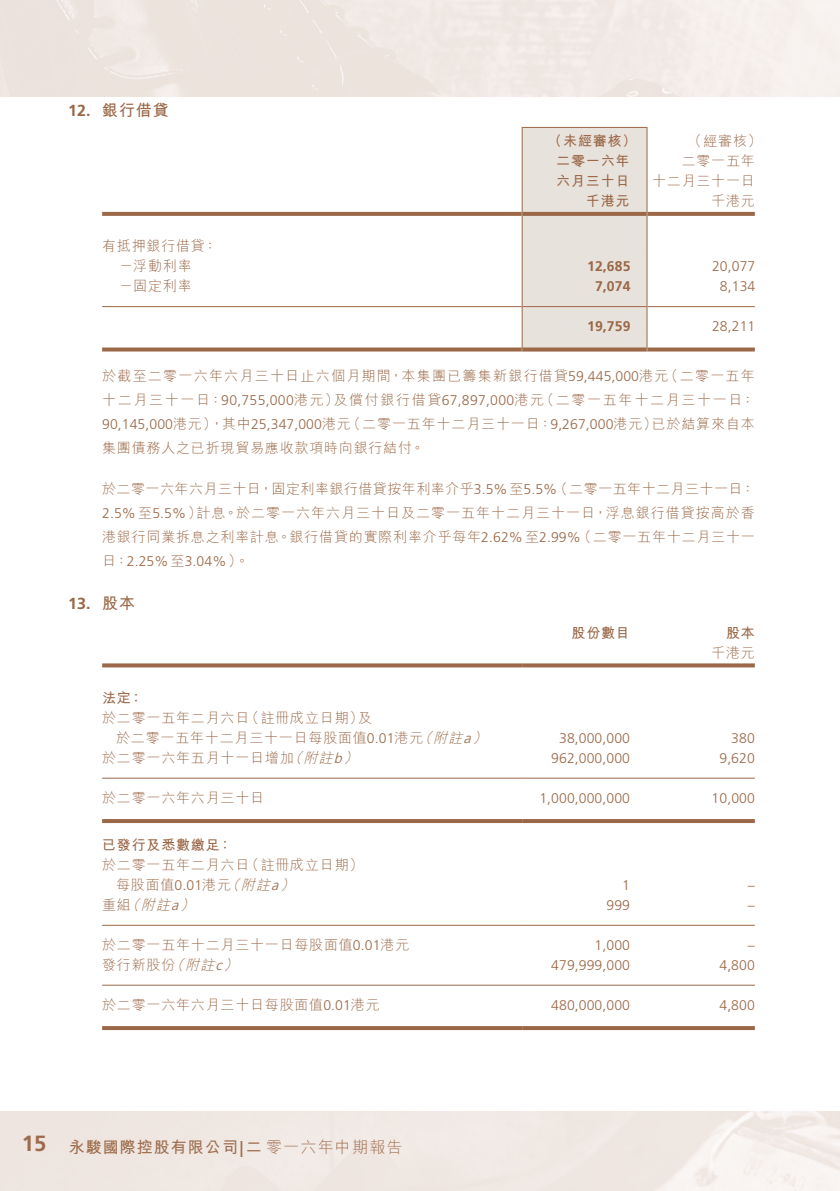
<style>
.page{position:relative;width:840px;height:1191px;background:#fff}
.page>*{position:absolute;margin:0;border:0;box-sizing:border-box;transform-origin:0 0}
.t1{font:700 22px "Frutiger LT Std";color:#9a6747}
.t2{font:700 16px "M Hei HK";letter-spacing:.065em;color:#9a6747}
.t3{font:700 16px "Frutiger LT Std";color:#9a6747}
.t4{font:300 14px/20px "M Hei HK";letter-spacing:.055em;color:#9a6747;text-align:right}
.t5{font:300 14px "Frutiger LT Std";letter-spacing:.005em;color:#9a6747}
.t6{font:300 14px/24px "M Hei HK";letter-spacing:.09em;color:#9a6747}
.t7{font:700 14px/20px "M Hei HK";letter-spacing:.055em;color:#9a6747;text-align:center}
.t8{font:italic 300 14px "M Hei HK";color:#9a6747}
.t9{font:300 14px "M Hei HK";letter-spacing:.12em;color:#9a6747}
.t10{font:700 14px "Frutiger LT Std";letter-spacing:.005em;color:#9a6747}
.t11{font:300 14px "M Hei HK";letter-spacing:.035em;color:#9a6747}
.s1{font-family:"Frutiger LT Std"}
.s2{font-family:"M Hei HK"}
.s3{font-weight:300}
</style>
<div class="page">
<div style="left:521px;top:127px;width:126px;height:224px;background:#e8e2dc"></div>
<svg style="left:102px;top:212px;width:419px;height:4px;background:#9c6b4c"></svg>
<svg style="left:522px;top:212px;width:124px;height:4px"></svg>
<svg style="left:647px;top:212px;width:107px;height:4px"></svg>
<hr style="left:102px;top:306px;width:419px;height:1px;background:#9a6747">
<hr style="left:522px;top:306px;width:124px;height:1px;background:#9a6747">
<hr style="left:647px;top:306px;width:107px;height:1px;background:#9a6747">
<svg style="left:102px;top:347px;width:419px;height:4px;background:#a67a5e"></svg>
<svg style="left:522px;top:347px;width:124px;height:4px"></svg>
<svg style="left:647px;top:347px;width:107px;height:4px"></svg>
<svg style="left:102px;top:663px;width:420px;height:4px;background:#a4765a"></svg>
<svg style="left:522px;top:663px;width:124px;height:4px"></svg>
<svg style="left:646px;top:663px;width:108px;height:4px"></svg>
<hr style="left:102px;top:777px;width:420px;height:1px;background:#9a6747">
<hr style="left:522px;top:777px;width:124px;height:1px;background:#9a6747">
<hr style="left:646px;top:777px;width:108px;height:1px;background:#9a6747">
<hr style="left:102px;top:819px;width:420px;height:4px;background:#9a6747">
<hr style="left:522px;top:819px;width:124px;height:4px;background:#9a6747">
<hr style="left:646px;top:819px;width:108px;height:4px;background:#9a6747">
<hr style="left:102px;top:924px;width:420px;height:1px;background:#9a6747">
<hr style="left:522px;top:924px;width:124px;height:1px;background:#9a6747">
<hr style="left:646px;top:924px;width:108px;height:1px;background:#9a6747">
<hr style="left:102px;top:984px;width:420px;height:1px;background:#9a6747">
<hr style="left:522px;top:984px;width:124px;height:1px;background:#9a6747">
<hr style="left:646px;top:984px;width:108px;height:1px;background:#9a6747">
<hr style="left:102px;top:1026px;width:420px;height:4px;background:#9a6747">
<hr style="left:522px;top:1026px;width:124px;height:4px;background:#9a6747">
<hr style="left:646px;top:1026px;width:108px;height:4px;background:#9a6747">
<p class="t3" style="left:68px;top:101px;width:24px">12.</p>
<p class="t2" style="left:102px;top:99px;width:68px">銀行借貸</p>
<p class="t4" style="left:102px;top:236px;width:117px">有抵押銀行借貸：</p>
<p class="t4" style="left:119px;top:256px;width:74px">－浮動利率</p>
<p class="t4" style="left:119px;top:276px;width:74px">－固定利率</p>
<p class="t7" style="left:547px;top:130px;width:90px">（未經審核）二零一六年六月三十日</p>
<p class="t7" style="left:585px;top:190px;width:45px">千港元</p>
<p class="t4" style="left:687px;top:131px;width:75px">（經審核(</p>
<p class="t4" style="left:651px;top:151px;width:104px">二零一五年<br>十二月三十一日千港元</p>
<p class="t10" style="left:587px;top:258px;width:45px">12,685</p>
<p class="t5" style="left:711px;top:258px;width:45px">20,077</p>
<p class="t10" style="left:594px;top:278px;width:37px">7,074</p>
<p class="t5" style="left:719px;top:278px;width:37px">8,134</p>
<p class="t10" style="left:587px;top:318px;width:45px">19,759</p>
<p class="t5" style="left:711px;top:318px;width:45px">28,211</p>
<p class="t3" style="left:68px;top:594px;width:24px">13.</p>
<p class="t6" style="left:540px;top:364px;width:216px;text-indent:-438px">於截至二零一六年六月三十日止六個月期間，本集團已籌集新銀行借貸<span class="s1">59,445,000</span>港元<br>（二零一五年十二月三十一日：</p>
<p class="t4" style="left:664px;top:366px;width:92px">（二零一五年</p>
<p class="t5" style="left:333px;top:392px;width:212px"><span class="s2">及償付銀行借貸</span>67,897,000<span class="s2">港元</span></p>
<p class="t9" style="left:102px;top:393px;width:238px">十二月三十一日：<span class="s1">90,755,000</span>港元）</p>
<p class="t5" style="left:102px;top:416px;width:250px">90,145,000<span class="s2">港元，）其中</span>25,347,000<span class="s2">港元</span></p>
<p class="t4" style="left:102px;top:438px;width:323px">集團債務人之已折現貿易應收款項時向銀行結付。</p>
<p class="t4" style="left:346px;top:414px;width:312px">（二零一五年十二月三十一日：<span class="s1">9,267,000</span>港元）</p>
<p class="t4" style="left:651px;top:414px;width:105px">已於結算來自本</p>
<p class="t4" style="left:196px;top:477px;width:559px;line-height:24px;text-align:left;text-indent:-94px">於二零一六年六月三十日，固定利率銀行借貸按年利率介乎<span class="s1">3.5%</span>至<span class="s1">5.5%<br></span>計息。於二零一六年六月三十日及二零一五年十二月三十一日，浮息銀行借貸按高於香</p>
<p class="t11" style="left:553px;top:482px;width:202px">（二零一五年十二月三十一日：</p>
<p class="t5" style="left:102px;top:505px;width:101px">2.5% <span class="s2">至</span>5.5%<span class="s2">）</span></p>
<p class="t4" style="left:102px;top:527px;width:480px">港銀行同業拆息之利率計息。銀行借貸的實際利率介乎每年<span class="s1">2.62%</span>至<span class="s1">2.99%</span></p>
<p class="t5" style="left:102px;top:553px;width:148px"><span class="s2">日：</span>2.25%<span class="s2">至</span>3.04% <span class="s2">。(</span></p>
<p class="t2" style="left:102px;top:591px;width:34px">股本</p>
<p class="t4" style="left:577px;top:527px;width:179px">（二零一五年十二月三十一</p>
<p class="t7" style="left:571px;top:621px;width:60px">股份數目</p>
<p class="t7" style="left:725px;top:621px;width:30px">股本</p>
<p class="t4" style="left:710px;top:642px;width:45px">千港元</p>
<p class="t7" style="left:102px;top:686px;width:43px">法定：</p>
<p class="t4" style="left:245px;top:707px;width:120px">（註冊成立日期）</p>
<p class="t4" style="left:102px;top:707px;width:149px">於二零一五年二月六日</p>
<p class="t4" style="left:358px;top:707px;width:16px">及</p>
<p class="t8" style="left:417px;top:730px;width:19px">（</p>
<p class="t8" style="left:472px;top:730px;width:19px">(</p>
<p class="t8" style="left:433px;top:730px;width:43px">附註<span class="s1">a</span></p>
<p class="t4" style="left:116px;top:727px;width:308px">於二零一五年十二月三十一日每股面值<span class="s1">0.01</span>港元</p>
<p class="t5" style="left:559px;top:730px;width:72px">38,000,000</p>
<p class="t5" style="left:731px;top:730px;width:25px">380</p>
<p class="t8" style="left:288px;top:750px;width:19px">（</p>
<p class="t8" style="left:343px;top:750px;width:19px">(</p>
<p class="t8" style="left:303px;top:750px;width:44px">附註<span class="s1">b</span></p>
<p class="t4" style="left:102px;top:747px;width:193px">於二零一六年五月十一日增加</p>
<p class="t5" style="left:551px;top:750px;width:80px">962,000,000</p>
<p class="t5" style="left:719px;top:750px;width:37px">9,620</p>
<p class="t4" style="left:102px;top:787px;width:163px">於二零一六年六月三十日</p>
<p class="t7" style="left:102px;top:833px;width:131px">已發行及悉數繳足：</p>
<p class="t4" style="left:245px;top:854px;width:120px">（註冊成立日期(</p>
<p class="t4" style="left:102px;top:854px;width:149px">於二零一五年二月六日</p>
<p class="t5" style="left:539px;top:790px;width:92px">1,000,000,000</p>
<p class="t5" style="left:711px;top:790px;width:45px">10,000</p>
<p class="t8" style="left:225px;top:877px;width:19px">（</p>
<p class="t8" style="left:280px;top:877px;width:19px">(</p>
<p class="t8" style="left:241px;top:877px;width:43px">附註<span class="s1">a</span></p>
<p class="t4" style="left:116px;top:874px;width:116px">每股面值<span class="s1">0.01</span>港元</p>
<p class="t5" style="left:622px;top:877px;width:9px">1</p>
<p class="t5" style="left:747px;top:877px;width:8px">–</p>
<p class="t8" style="left:125px;top:897px;width:19px">（</p>
<p class="t8" style="left:180px;top:897px;width:19px">(</p>
<p class="t8" style="left:141px;top:897px;width:43px">附註<span class="s1">a</span></p>
<p class="t4" style="left:102px;top:894px;width:30px">重組</p>
<p class="t5" style="left:606px;top:897px;width:25px">999</p>
<p class="t5" style="left:747px;top:897px;width:8px">–</p>
<p class="t4" style="left:102px;top:934px;width:308px">於二零一五年十二月三十一日每股面值<span class="s1">0.01</span>港元</p>
<p class="t5" style="left:594px;top:937px;width:37px">1,000</p>
<p class="t5" style="left:747px;top:937px;width:8px">–</p>
<p class="t8" style="left:170px;top:957px;width:19px">（</p>
<p class="t8" style="left:223px;top:957px;width:19px">(</p>
<p class="t8" style="left:185px;top:957px;width:42px">附註<span class="s1">c</span></p>
<p class="t4" style="left:102px;top:954px;width:75px">發行新股份</p>
<p class="t5" style="left:551px;top:957px;width:80px">479,999,000</p>
<p class="t5" style="left:719px;top:957px;width:37px">4,800</p>
<p class="t4" style="left:102px;top:994px;width:279px">於二零一六年六月三十日每股面值<span class="s1">0.01</span>港元</p>
<p class="t5" style="left:551px;top:996px;width:80px">480,000,000</p>
<p class="t5" style="left:719px;top:996px;width:37px">4,800</p>
<h1 class="t1" style="left:22px;top:1130px;width:26px">15</h1>
<p class="t2" style="left:69px;top:1135px;width:335px">永駿國際控股有限公司二<span class="s1">|</span> <span class="s3">零一六年中期報告</span></p>
</div>
